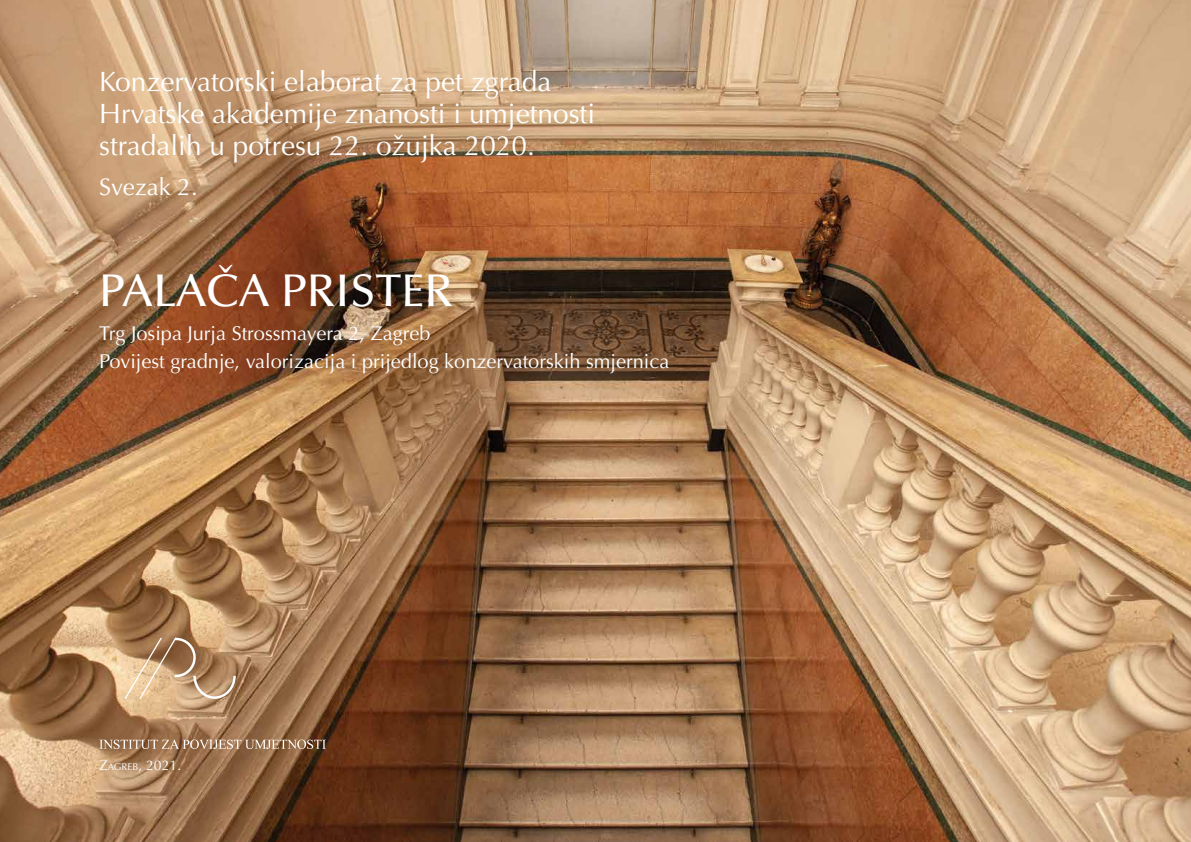
<style>
.page{position:relative;width:1191px;height:842px;background:#fff}
.page>*{position:absolute;margin:0;border:0;box-sizing:border-box;transform-origin:0 0}
.t1{font:500 46px "Optima LT Pro";color:#fff}
.t2{font:28px/31.7px "Optima LT Pro";color:#fff}
.t3{font:24px "Optima LT Pro";color:#fff}
.t4{font:20px/28px "Optima LT Pro";color:#fff}
.t5{font:14px "Optima LT Pro";color:#fff}
.s1{font-size:9.8px}
</style>
<div class="page">
<img style="left:0;top:0;width:1191px;height:842px">
<svg style="left:99px;top:739px;width:227px;height:10px;background:#a9896f"></svg>
<svg style="left:124px;top:638px;width:113px;height:62px;background:#c19b76"></svg>
<p class="t2" style="left:99px;top:66px;width:497px">Konzervatorski elaborat za pet zgrada<br>Hrvatske akademije znanosti i umjetnosti stradalih u potresu 22. ožujka 2020.</p>
<p class="t3" style="left:99px;top:172px;width:100px">Svezak 2.</p>
<h1 class="t1" style="left:99px;top:262px;width:355px">PALAČA PRISTER</h1>
<p class="t4" style="left:99px;top:320px;width:572px">Trg Josipa Jurja Strossmayera 2, Zagreb<br>Povijest gradnje, valorizacija i prijedlog konzervatorskih smjernica</p>
<p class="t5" style="left:99px;top:756px;width:83px">Z<span class="s1">AGREB</span>, 2021.</p>
</div>
